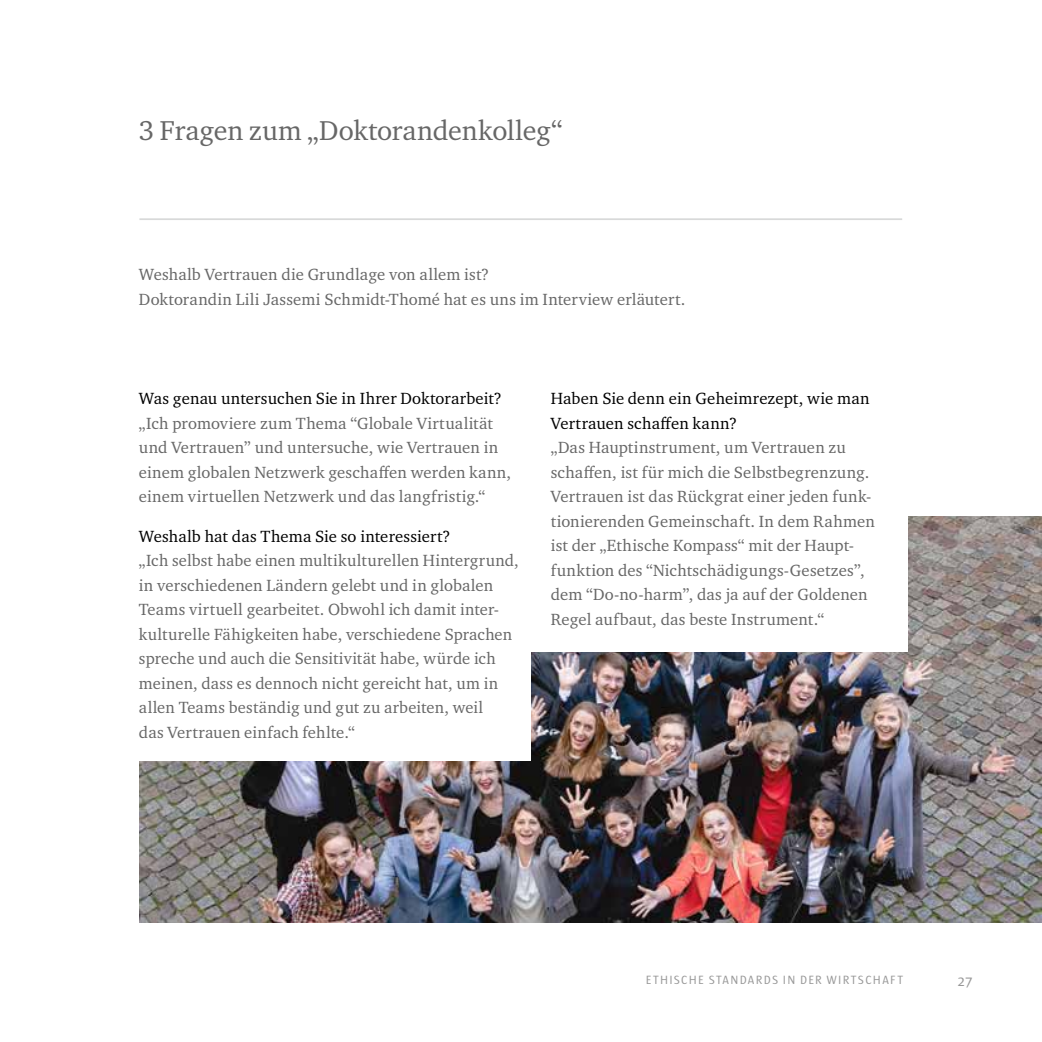
<style>
.page{position:relative;width:1042px;height:1042px;background:#fff}
.page>*{position:absolute;margin:0;border:0;box-sizing:border-box;transform-origin:0 0}
.t1{font:28px "Charter ITC Pro";letter-spacing:-.005em;color:#676767}
.t2{font:16.62px/24.5px "Charter ITC Pro";letter-spacing:.01em;color:#676767}
.t3{font:16.62px/24.5px "Charter ITC Pro";letter-spacing:.01em;color:#000}
.t4{font:14.88px "Sun";color:#989898}
.t5{font:12.25px "Sun";letter-spacing:.105em;color:#989898}
</style>
<div class="page">
<img style="left:139px;top:516px;width:903px;height:407px">
<hr style="left:139px;top:218px;width:763px;height:2px;background:#d8d9d9">
<div style="left:119px;top:372px;width:412px;height:388px;background:#fff"></div>
<div style="left:531px;top:372px;width:377px;height:280px;background:#fff"></div>
<h1 class="t1" style="left:139px;top:113px;width:425px">3 Fragen zum „Doktorandenkolleg“</h1>
<p class="t2" style="left:139px;top:262px;width:548px">Weshalb Vertrauen die Grundlage von allem ist?<br>Doktorandin Lili Jassemi Schmidt-Thomé hat es uns im Interview erläutert.</p>
<p class="t3" style="left:139px;top:386px;width:364px">Was genau untersuchen Sie in Ihrer Doktorarbeit?</p>
<p class="t2" style="left:139px;top:410px;width:374px">„Ich promoviere zum Thema “Globale Virtualität und Vertrauen” und untersuche, wie Vertrauen in einem globalen Netzwerk geschaffen werden kann, einem virtuellen Netzwerk und das langfristig.“</p>
<p class="t3" style="left:139px;top:523px;width:313px">Weshalb hat das Thema Sie so interessiert?</p>
<p class="t2" style="left:139px;top:548px;width:381px">„Ich selbst habe einen multikulturellen Hintergrund, in verschiedenen Ländern gelebt und in globalen Teams virtuell gearbeitet. Obwohl ich damit inter&shy;kulturelle Fähigkeiten habe, verschiedene Sprachen spreche und auch die Sensitivität habe, würde ich meinen, dass es dennoch nicht gereicht hat, um in allen Teams beständig und gut zu arbeiten, weil<br>das Vertrauen einfach fehlte.“</p>
<p class="t3" style="left:551px;top:386px;width:320px">Haben Sie denn ein Geheimrezept, wie man<br>Vertrauen schaffen kann?</p>
<p class="t2" style="left:551px;top:435px;width:326px">„Das Hauptinstrument, um Vertrauen zu schaffen, ist für mich die Selbstbegrenzung.<br>Vertrauen ist das Rückgrat einer jeden funk&shy;tionierenden Gemeinschaft. In dem Rahmen ist der „Ethische Kompass“ mit der Haupt&shy;funktion des “Nichtschädigungs-Gesetzes”, dem “Do-no-harm”, das ja auf der Goldenen Regel aufbaut, das beste Instrument.“</p>
<p class="t5" style="left:646px;top:974px;width:259px">ETHISCHE STANDARDS IN DER WIRTSCHAFT</p>
<p class="t4" style="left:957px;top:972px;width:17px">27</p>
</div>
